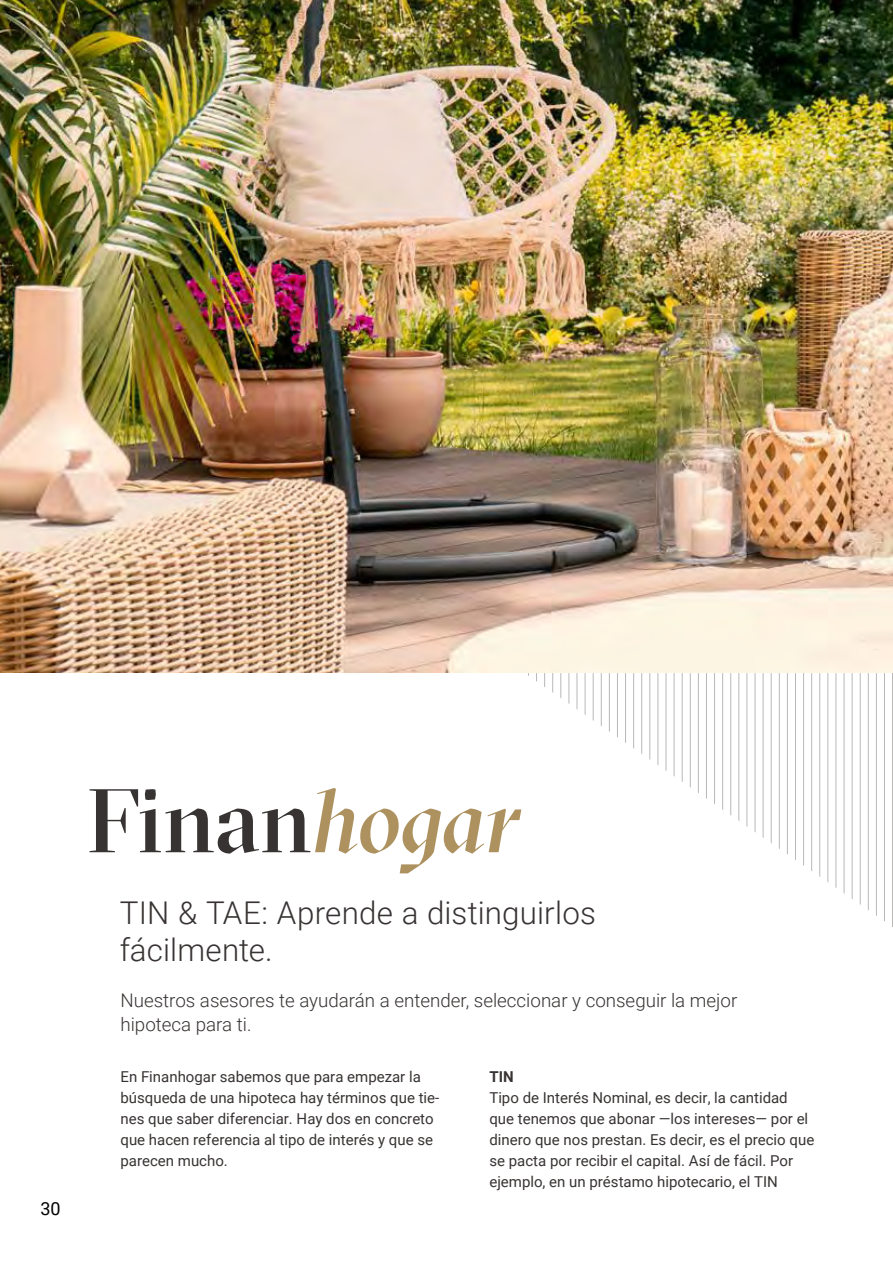
<style>
.page{position:relative;width:893px;height:1263px;background:#fff}
.page>*{position:absolute;margin:0;border:0;box-sizing:border-box;transform-origin:0 0}
.t1{font:500 90px "GT Sectra Display";color:#373332}
.t2{font:300 31.35px/37.7px "Roboto";letter-spacing:.005em;color:#373332}
.t3{font:300 18.75px/24px "Roboto";color:#373332}
.t4{font:18px "Roboto";color:#000}
.t5{font:15px/21px "Roboto";color:#373332}
.t6{font:700 15px "Roboto";color:#373332}
.s1{font-style:italic;color:#ad9260}
</style>
<div class="page">
<img style="left:0;top:0;width:893px;height:673px">
<hr style="left:892px;top:673px;width:1px;height:254px;background:#746f6e">
<hr style="left:884px;top:673px;width:1px;height:254px;background:#746f6e">
<hr style="left:876px;top:673px;width:1px;height:254px;background:#746f6e">
<hr style="left:868px;top:673px;width:1px;height:254px;background:#746f6e">
<hr style="left:860px;top:673px;width:1px;height:254px;background:#746f6e">
<hr style="left:852px;top:673px;width:1px;height:254px;background:#746f6e">
<hr style="left:844px;top:673px;width:1px;height:254px;background:#746f6e">
<hr style="left:835px;top:673px;width:1px;height:254px;background:#746f6e">
<hr style="left:827px;top:673px;width:1px;height:254px;background:#746f6e">
<hr style="left:819px;top:673px;width:1px;height:254px;background:#746f6e">
<hr style="left:811px;top:673px;width:1px;height:254px;background:#746f6e">
<hr style="left:803px;top:673px;width:1px;height:254px;background:#746f6e">
<hr style="left:795px;top:673px;width:1px;height:254px;background:#746f6e">
<hr style="left:787px;top:673px;width:1px;height:254px;background:#746f6e">
<hr style="left:779px;top:673px;width:1px;height:254px;background:#746f6e">
<hr style="left:771px;top:673px;width:1px;height:254px;background:#746f6e">
<hr style="left:763px;top:673px;width:1px;height:254px;background:#746f6e">
<hr style="left:755px;top:673px;width:1px;height:254px;background:#746f6e">
<hr style="left:746px;top:673px;width:1px;height:254px;background:#746f6e">
<hr style="left:738px;top:673px;width:1px;height:254px;background:#746f6e">
<hr style="left:730px;top:673px;width:1px;height:254px;background:#746f6e">
<hr style="left:722px;top:673px;width:1px;height:254px;background:#746f6e">
<hr style="left:714px;top:673px;width:1px;height:254px;background:#746f6e">
<hr style="left:706px;top:673px;width:1px;height:254px;background:#746f6e">
<hr style="left:698px;top:673px;width:1px;height:254px;background:#746f6e">
<hr style="left:690px;top:673px;width:1px;height:254px;background:#746f6e">
<hr style="left:682px;top:673px;width:1px;height:254px;background:#746f6e">
<hr style="left:674px;top:673px;width:1px;height:254px;background:#746f6e">
<hr style="left:666px;top:673px;width:1px;height:254px;background:#746f6e">
<hr style="left:657px;top:673px;width:1px;height:254px;background:#746f6e">
<hr style="left:649px;top:673px;width:1px;height:254px;background:#746f6e">
<hr style="left:641px;top:673px;width:1px;height:254px;background:#746f6e">
<hr style="left:633px;top:673px;width:1px;height:254px;background:#746f6e">
<hr style="left:625px;top:673px;width:1px;height:254px;background:#746f6e">
<hr style="left:617px;top:673px;width:1px;height:254px;background:#746f6e">
<hr style="left:609px;top:673px;width:1px;height:254px;background:#746f6e">
<hr style="left:601px;top:673px;width:1px;height:254px;background:#746f6e">
<hr style="left:593px;top:673px;width:1px;height:254px;background:#746f6e">
<hr style="left:585px;top:673px;width:1px;height:254px;background:#746f6e">
<hr style="left:577px;top:673px;width:1px;height:254px;background:#746f6e">
<hr style="left:568px;top:673px;width:1px;height:254px;background:#746f6e">
<hr style="left:560px;top:673px;width:1px;height:254px;background:#746f6e">
<hr style="left:552px;top:673px;width:1px;height:254px;background:#746f6e">
<hr style="left:544px;top:673px;width:1px;height:254px;background:#746f6e">
<hr style="left:536px;top:673px;width:1px;height:254px;background:#746f6e">
<hr style="left:528px;top:673px;width:1px;height:254px;background:#746f6e">
<p class="t4" style="left:40px;top:1196px;width:22px">30</p>
<h1 class="t1" style="left:87px;top:768px;width:434px">Finan<span class="s1">hogar</span></h1>
<h2 class="t2" style="left:120px;top:892px;width:478px">TIN &amp; TAE: Aprende a distinguirlos fácilmente.</h2>
<p class="t3" style="left:120px;top:988px;width:618px">Nuestros asesores te ayudarán a entender, seleccionar y conseguir la mejor hipoteca para ti.</p>
<p class="t5" style="left:120px;top:1065px;width:320px">En Finanhogar sabemos que para empezar la búsqueda de una hipoteca hay términos que tie&shy;nes que saber diferenciar. Hay dos en concreto que hacen referencia al tipo de interés y que se parecen mucho.</p>
<p class="t6" style="left:489px;top:1066px;width:26px">TIN</p>
<p class="t5" style="left:489px;top:1086px;width:326px">Tipo de Interés Nominal, es decir, la cantidad que tenemos que abonar —los intereses— por el dinero que nos prestan. Es decir, es el precio que se pacta por recibir el capital. Así de fácil. Por ejemplo, en un préstamo hipotecario, el TIN</p>
</div>
